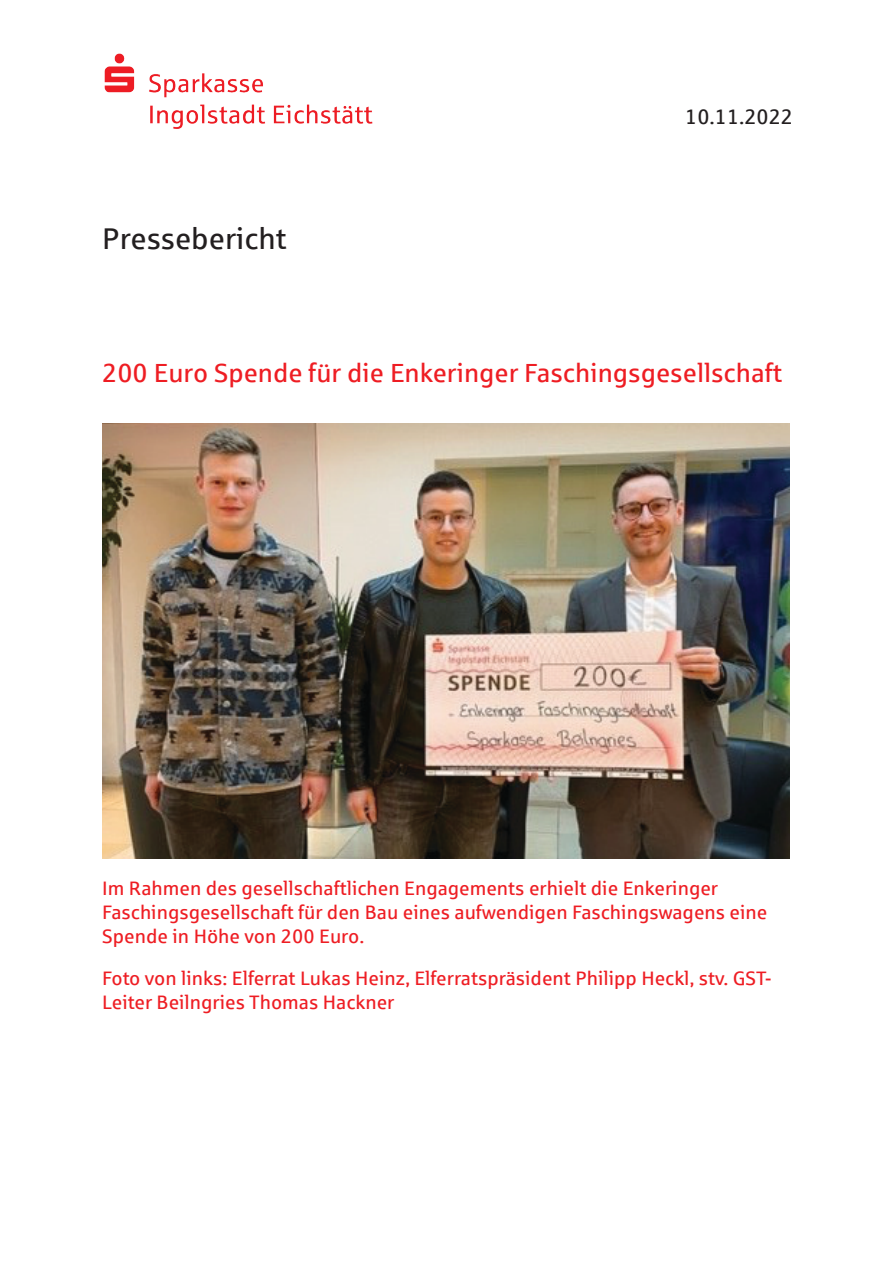
<style>
.page{position:relative;width:894px;height:1263px;background:#fff}
.page>*{position:absolute;margin:0;border:0;box-sizing:border-box;transform-origin:0 0}
.t1{font:30px "Sparkasse Rg";color:#231f20}
.t2{font:26.25px "Sparkasse Rg";color:#ee1d23}
.t3{font:21px "Sparkasse Rg";color:#231f20}
.t4{font:19.5px/24px "Sparkasse Rg";color:#ee1d23}
</style>
<div class="page">
<img style="left:104px;top:53px;width:269px;height:75px">
<img style="left:102px;top:424px;width:687px;height:434px">
<h1 class="t1" style="left:102px;top:227px;width:186px">Pressebericht</h1>
<p class="t3" style="left:685px;top:108px;width:109px">10.11.2022</p>
<h2 class="t2" style="left:102px;top:363px;width:681px">200 Euro Spende für die Enkeringer Faschingsgesellschaft</h2>
<p class="t4" style="left:102px;top:878px;width:666px">Im Rahmen des gesellschaftlichen Engagements erhielt die Enkeringer<br>Faschingsgesellschaft für den Bau eines aufwendigen Faschingswagens eine<br>Spende in Höhe von 200 Euro.</p>
<p class="t4" style="left:102px;top:968px;width:670px">Foto von links: Elferrat Lukas Heinz, Elferratspräsident Philipp Heckl, stv. GST-<br>Leiter Beilngries Thomas Hackner</p>
</div>
